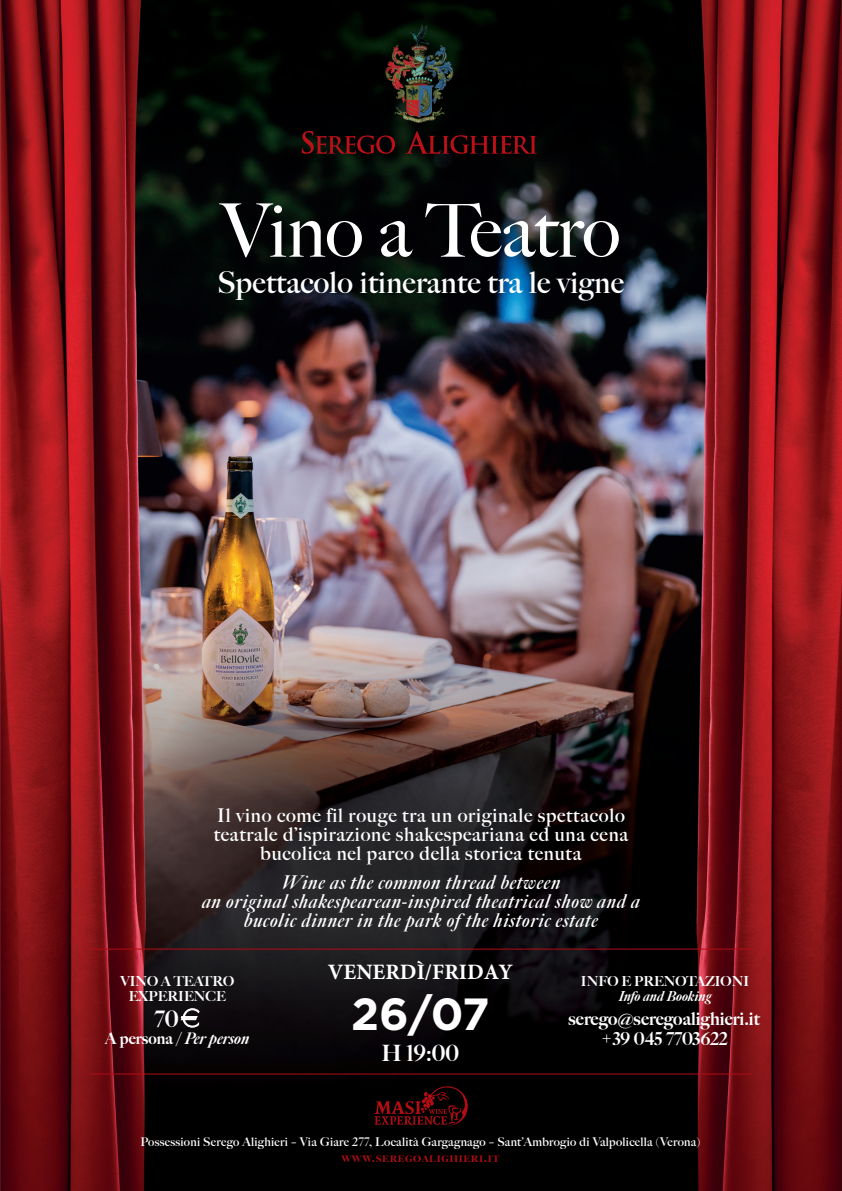
<style>
.page{position:relative;width:842px;height:1191px;background:#fff}
.page>*{position:absolute;margin:0;border:0;box-sizing:border-box;transform-origin:0 0}
.t1{font:74px "Big Caslon FB";letter-spacing:-.01em;color:#fff}
.t2{font:700 45px "Gotham";color:#fff}
.t3{font:700 30px "Big Caslon FB";letter-spacing:.01em;color:#fff}
.t4{font:900 23px "Big Caslon FB";color:#fff}
.t5{font:900 22.5px "Big Caslon FB";color:#fff}
.t6{font:700 22px "Minion Pro";color:#fff}
.t7{font:700 19px/19px "Big Caslon FB";letter-spacing:.04em;color:#fff;text-align:center}
.t8{font:italic 700 19px/19px "Big Caslon FB";letter-spacing:.04em;color:#fff;text-align:center}
.t9{font:900 18px/20.7px "Big Caslon FB";color:#fff;text-align:center}
.t10{font:900 16px "Big Caslon FB";color:#fff}
.t11{font:900 13.8px/14.9px "Big Caslon FB";letter-spacing:.18em;color:#fff;text-align:center}
.t12{font:900 13.8px "Big Caslon FB";color:#fff}
.t13{font:italic 900 13.8px "Big Caslon FB";color:#fff}
.t14{font:900 13px "Big Caslon FB";letter-spacing:.05em;color:#b00d15}
.t15{font:700 12px "Big Caslon FB";letter-spacing:.025em;color:#fff}
.s1{font-style:italic}
.s2{font-family:"Eurofont";font-weight:400}
</style>
<div class="page">
<img style="left:0;top:0;width:842px;height:1191px">
<svg style="left:374px;top:1086px;width:94px;height:39px;background:#2b0305"></svg>
<img style="left:382px;top:23px;width:73px;height:99px">
<svg style="left:302px;top:131px;width:235px;height:23px;background:#310809"></svg>
<hr style="left:90px;top:948px;width:662px;height:1px;background:#b00d15">
<hr style="left:90px;top:1073px;width:662px;height:1px;background:#b00d15">
<h1 class="t1" style="left:221px;top:187px;width:400px">Vino a Teatro</h1>
<h3 class="t3" style="left:218px;top:264px;width:408px">Spettacolo itinerante tra le vigne</h3>
<p class="t7" style="left:214px;top:805px;width:416px">Il vino come fil rouge tra un originale spettacolo teatrale d’ispirazione shakespeariana ed una cena bucolica nel parco della storica tenuta</p>
<p class="t8" style="left:202px;top:873px;width:440px">Wine as the common thread between<br>an original shakespearean-inspired theatrical show and a bucolic dinner in the park of the historic estate</p>
<p class="t11" style="left:121px;top:973px;width:115px">VINO A TEATRO<br>EXPERIENCE</p>
<p class="t10" style="left:105px;top:1028px;width:146px">A persona / <span class="s1">Per person</span></p>
<p class="t4" style="left:155px;top:1004px;width:47px">70 <span class="s2">e</span></p>
<p class="t6" style="left:328px;top:956px;width:186px">VENERDÌ/FRIDAY</p>
<h2 class="t2" style="left:351px;top:987px;width:140px">26/07</h2>
<p class="t5" style="left:382px;top:1040px;width:79px">H 19:00</p>
<p class="t12" style="left:581px;top:973px;width:170px">INFO E PRENOTAZIONI</p>
<p class="t13" style="left:619px;top:988px;width:94px">Info and Booking</p>
<p class="t9" style="left:568px;top:1008px;width:193px">serego@seregoalighieri.it +39 045 7703622</p>
<p class="t15" style="left:141px;top:1135px;width:561px">Possessioni Serego Alighieri – Via Giare 277, Località Gargagnago – Sant’Ambrogio di Valpolicella (Verona)</p>
<p class="t14" style="left:341px;top:1149px;width:160px">WWW.SEREGOALIGHIERI.IT</p>
</div>
